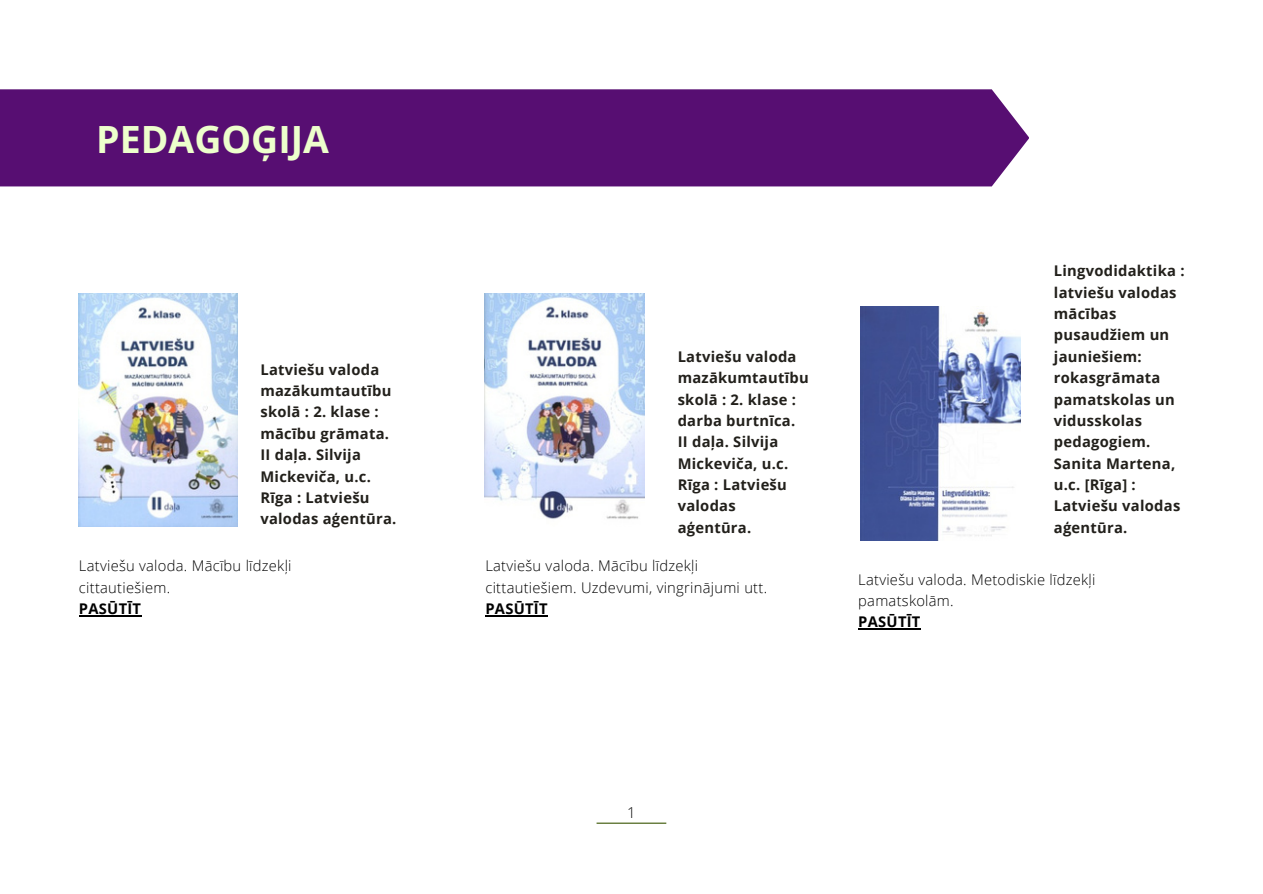
<style>
.page{position:relative;width:1263px;height:894px;background:#fff}
.page>*{position:absolute;margin:0;border:0;box-sizing:border-box;transform-origin:0 0}
.t1{font:700 37.5px "Open Sans";color:#edffcc}
.t2{font:300 15px "Open Sans";color:#000}
.t3{font:700 14.7px/21.3px "Open Sans";letter-spacing:.02em;color:#22201b}
.t4{font:300 14.7px/21.3px "Open Sans";letter-spacing:.02em;color:#000}
.t5{font:700 14.7px "Open Sans";letter-spacing:.02em;color:#000}
</style>
<div class="page">
<hr style="left:597px;top:822px;width:69px;height:1px;background:#3b5704">
<div style="left:0;top:89px;width:1029px;height:97px;background:#570e72"></div>
<img style="left:78px;top:293px;width:160px;height:233px">
<hr style="left:79px;top:615px;width:62px;height:1px;background:#000">
<img style="left:485px;top:293px;width:159px;height:226px">
<hr style="left:485px;top:615px;width:63px;height:1px;background:#000">
<img style="left:861px;top:306px;width:159px;height:234px">
<hr style="left:868px;top:628px;width:53px;height:1px;background:#000">
<p class="t1" style="left:96px;top:112px;width:234px">PEDAGOĢIJA</p>
<p class="t3" style="left:260px;top:358px;width:133px">Latviešu valoda mazākumtautību skolā : 2. klase : mācību grāmata.</p>
<p class="t3" style="left:260px;top:443px;width:137px">II daļa. Silvija<br>Mickeviča, u.c.<br>Rīga : Latviešu valodas aģentūra.</p>
<p class="t4" style="left:79px;top:554px;width:214px">Latviešu valoda. Mācību līdzekļi cittautiešiem.</p>
<p class="t5" style="left:79px;top:598px;width:64px">PASŪTĪT</p>
<p class="t3" style="left:678px;top:345px;width:133px">Latviešu valoda mazākumtautību skolā : 2. klase : darba burtnīca.<br>II daļa. Silvija<br>Mickeviča, u.c.<br>Rīga : Latviešu valodas aģentūra.</p>
<p class="t4" style="left:485px;top:554px;width:283px">Latviešu valoda. Mācību līdzekļi cittautiešiem. Uzdevumi, vingrinājumi utt.</p>
<p class="t5" style="left:485px;top:598px;width:64px">PASŪTĪT</p>
<p class="t3" style="left:1054px;top:260px;width:132px">Lingvodidaktika : latviešu valodas mācības pusaudžiem un jauniešiem: rokasgrāmata pamatskolas un vidusskolas pedagogiem.<br>Sanita Martena, u.c. [Rīga] :<br>Latviešu valodas aģentūra.</p>
<p class="t4" style="left:858px;top:568px;width:239px">Latviešu valoda. Metodiskie līdzekļi pamatskolām.</p>
<p class="t5" style="left:858px;top:611px;width:64px">PASŪTĪT</p>
<p class="t2" style="left:627px;top:801px;width:10px">1</p>
</div>
